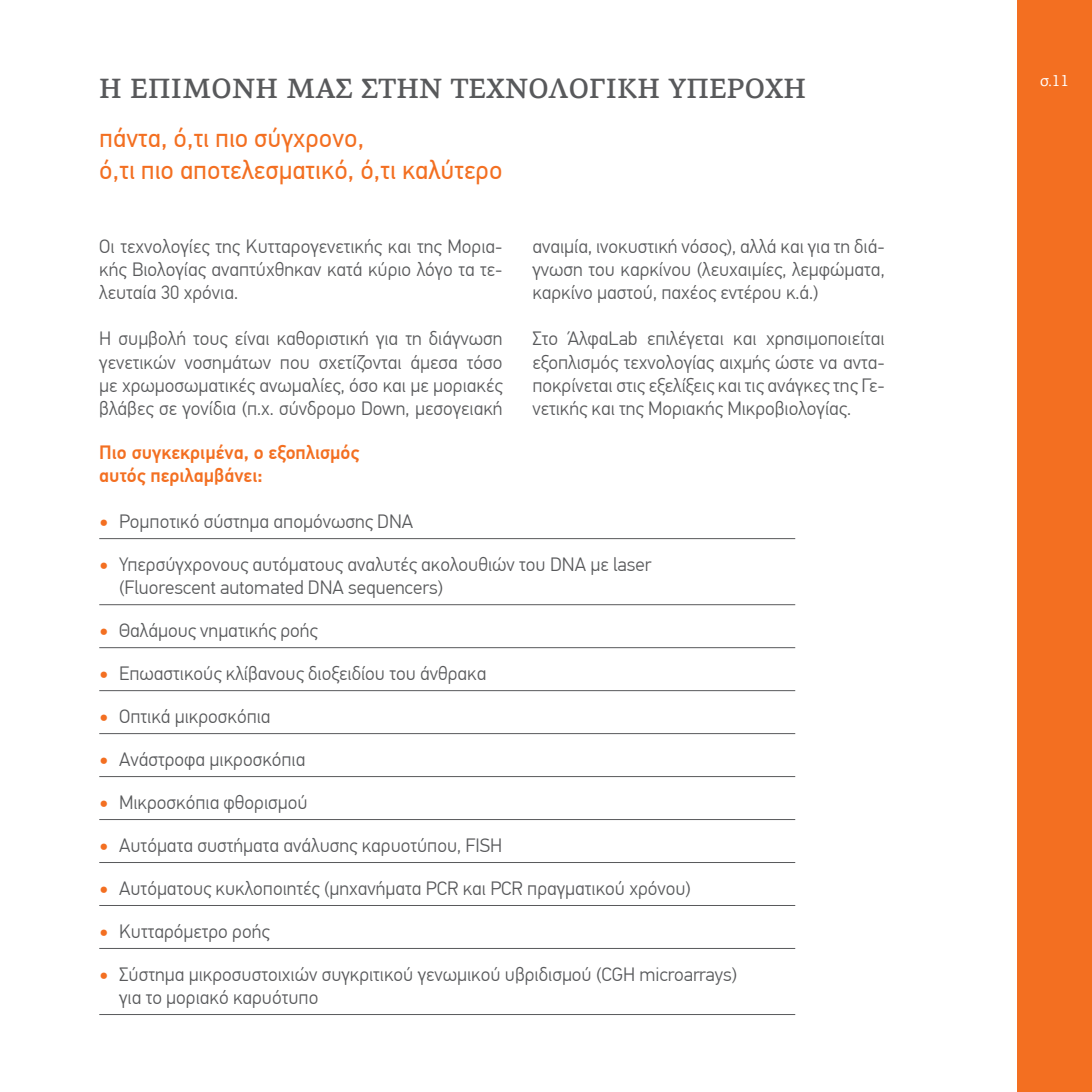
<style>
.page{position:relative;width:1092px;height:1092px;background:#fff}
.page>*{position:absolute;margin:0;border:0;box-sizing:border-box;transform-origin:0 0}
.t1{font:500 28px "PF Agora Serif Pro";color:#58595b}
.t2{font:26.25px/31.5px "PF Din Text Pro";color:#f36f21}
.t3{font:300 19.25px/23.1px "PF Din Text Pro";color:#58595b;text-align:justify}
.t4{font:500 19.25px/23.1px "PF Din Text Pro";color:#f36f21}
.t5{font:15.75px "PF Agora Serif Pro";color:#fff}
.s1{font-weight:900;color:#f36f21}
</style>
<div class="page">
<hr style="left:99px;top:538px;width:696px;height:1px;background:#58595b">
<hr style="left:99px;top:604px;width:696px;height:1px;background:#58595b">
<hr style="left:99px;top:647px;width:696px;height:1px;background:#58595b">
<hr style="left:99px;top:690px;width:696px;height:1px;background:#58595b">
<hr style="left:99px;top:733px;width:696px;height:1px;background:#58595b">
<hr style="left:99px;top:776px;width:696px;height:1px;background:#58595b">
<hr style="left:99px;top:819px;width:696px;height:1px;background:#58595b">
<hr style="left:99px;top:862px;width:696px;height:1px;background:#58595b">
<hr style="left:99px;top:905px;width:696px;height:1px;background:#58595b">
<hr style="left:99px;top:948px;width:696px;height:1px;background:#58595b">
<hr style="left:99px;top:1014px;width:696px;height:1px;background:#58595b">
<div style="left:1017px;top:0;width:74px;height:1091px;background:#f36f21"></div>
<h1 class="t1" style="left:99px;top:71px;width:706px">η επιμονή μας στην τεχνολογική υπεροχή</h1>
<h2 class="t2" style="left:99px;top:123px;width:405px">πάντα, ό,τι πιο σύγχρονο,<br>ό,τι πιο αποτελεσματικό, ό,τι καλύτερο</h2>
<p class="t3" style="left:99px;top:235px;width:405px">Οι τεχνολογίες της Κυτταρογενετικής και της Μορια&shy;κής Βιολογίας αναπτύχθηκαν κατά κύριο λόγο τα τε&shy;λευταία 30 χρόνια.</p>
<p class="t3" style="left:99px;top:327px;width:405px">Η συμβολή τους είναι καθοριστική για τη διάγνωση γενετικών νοσημάτων που σχετίζονται άμεσα τόσο με χρωμοσωματικές ανωμαλίες, όσο και με μοριακές βλάβες σε γονίδια (π.χ. σύνδρομο Down, μεσογειακή</p>
<p class="t3" style="left:532px;top:235px;width:354px">αναιμία, ινοκυστική νόσος), αλλά και για τη διά&shy;γνωση του καρκίνου (λευχαιμίες, λεμφώματα, καρκίνο μαστού, παχέος εντέρου κ.ά.)</p>
<p class="t3" style="left:532px;top:327px;width:354px">Στο ΆλφαLab επιλέγεται και χρησιμοποιείται εξοπλισμός τεχνολογίας αιχμής ώστε να αντα&shy;ποκρίνεται στις εξελίξεις και τις ανάγκες της Γε&shy;νετικής και της Μοριακής Μικροβιολογίας.</p>
<p class="t4" style="left:99px;top:441px;width:261px">Πιο συγκεκριμένα, ο εξοπλισμός αυτός περιλαμβάνει:</p>
<p class="t3" style="left:99px;top:510px;width:315px"><span class="s1">•</span> Ρομποτικό σύστημα απομόνωσης DNA</p>
<p class="t3" style="left:119px;top:553px;width:534px;text-indent:-20px"><span class="s1">•</span> Υπερσύγχρονους αυτόματους αναλυτές ακολουθιών του DNA με laser (Fluorescent automated DNA sequencers)</p>
<p class="t3" style="left:99px;top:619px;width:220px"><span class="s1">•</span> Θαλάμους νηματικής ροής</p>
<p class="t3" style="left:99px;top:662px;width:388px"><span class="s1">•</span> Επωαστικούς κλίβανους διοξειδίου του άνθρακα</p>
<p class="t3" style="left:99px;top:705px;width:173px"><span class="s1">•</span> Οπτικά μικροσκόπια</p>
<p class="t3" style="left:99px;top:748px;width:208px"><span class="s1">•</span> Ανάστροφα μικροσκόπια</p>
<p class="t3" style="left:99px;top:791px;width:210px"><span class="s1">•</span> Μικροσκόπια φθορισμού</p>
<p class="t3" style="left:99px;top:834px;width:404px"><span class="s1">•</span> Αυτόματα συστήματα ανάλυσης καρυοτύπου, FISH</p>
<p class="t3" style="left:99px;top:877px;width:593px"><span class="s1">•</span> Αυτόματους κυκλοποιητές (μηχανήματα PCR και PCR πραγματικού χρόνου)</p>
<p class="t3" style="left:99px;top:920px;width:172px"><span class="s1">•</span> Κυτταρόμετρο ροής</p>
<p class="t3" style="left:119px;top:963px;width:619px;text-indent:-20px"><span class="s1">•</span> Σύστημα μικροσυστοιχιών συγκριτικού γενωμικού υβριδισμού (CGH microarrays) για το μοριακό καρυότυπο</p>
<p class="t5" style="left:1039px;top:71px;width:31px">σ.11</p>
</div>
